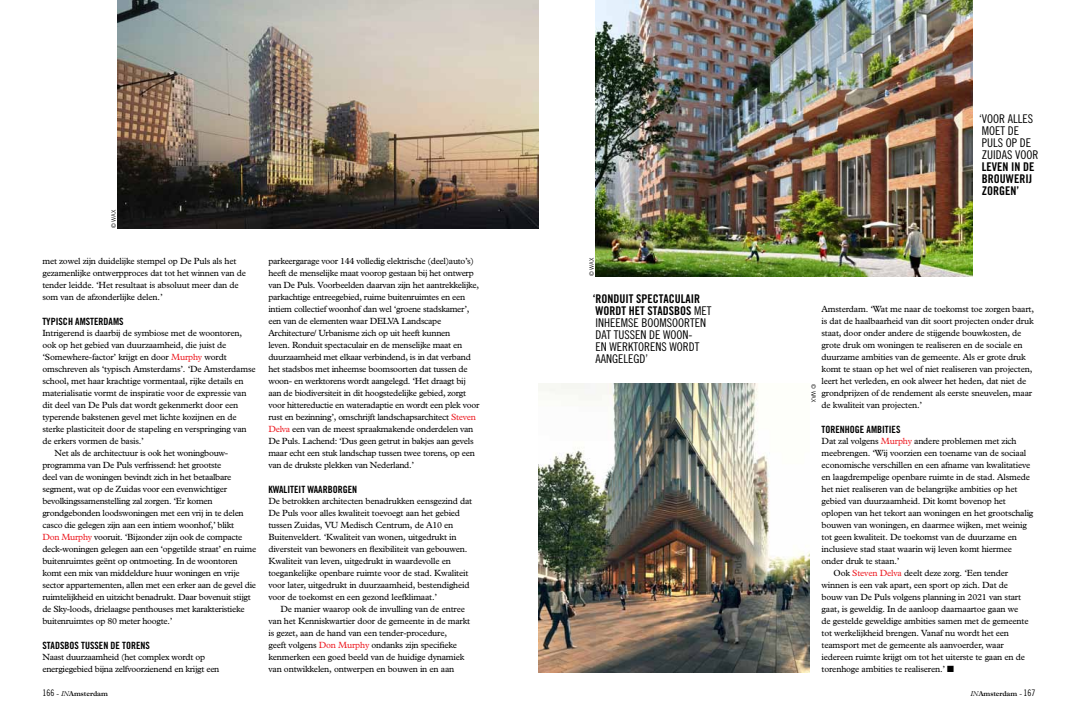
<style>
.page{position:relative;width:1078px;height:723px;background:#fff}
.page>*{position:absolute;margin:0;border:0;box-sizing:border-box;transform-origin:0 0}
.t1{font:12px/12px "Trade Gothic Cond Eighteen";color:#000}
.t2{font:12px/12px "Trade Gothic Bold Cond Twenty";color:#000}
.t3{font:10px "Trade Gothic Bold Cond Twenty";color:#000}
.t4{font:9px/12px "M Plantin";letter-spacing:-.02em;color:#000}
.t5{font:600 7px "M Plantin";letter-spacing:-.01em;color:#000}
.t6{font:300 6px "Trade Gothic";letter-spacing:-.035em;color:#000}
.s1{color:#ed1d24}
.s2{font-family:"Trade Gothic Cond Eighteen"}
.s3{font-family:"Trade Gothic Cond Eighteen";font-weight:400;font-size:9px}
.s4{font-weight:300}
.s5{font-weight:300;font-style:italic}
</style>
<div class="page">
<img style="left:539px;top:384px;width:270px;height:288px">
<img style="left:595px;top:0;width:376px;height:276px">
<img style="left:118px;top:0;width:421px;height:228px">
<p class="t6" style="left:110px;top:228px;width:20px;rotate:-90deg">© WAX</p>
<p class="t4" style="left:42px;top:255px;width:205px">met zowel zijn duidelijke stempel op De Puls als het gezamenlijke ontwerpproces dat tot het winnen van de tender leidde. ‘Het resultaat is absoluut meer dan de som van de afzonderlijke delen.’</p>
<p class="t3" style="left:42px;top:315px;width:83px">TYPISCH AMSTERDAMS</p>
<p class="t4" style="left:42px;top:327px;width:201px">Intrigerend is daarbij de symbiose met de woontoren,</p>
<p class="t4" style="left:42px;top:339px;width:185px">ook op het gebied van duurzaamheid, die juist de</p>
<p class="t4" style="left:42px;top:351px;width:186px">‘Somewhere-factor’ krijgt en door <span class="s1">Murphy</span> wordt</p>
<p class="t4" style="left:42px;top:363px;width:215px">omschreven als ‘typisch Amsterdams’. ‘De Amsterdamse</p>
<p class="t4" style="left:42px;top:375px;width:203px">school, met haar krachtige vormentaal, rijke details en</p>
<p class="t4" style="left:42px;top:387px;width:205px">materialisatie vormt de inspiratie voor de expressie van</p>
<p class="t4" style="left:42px;top:399px;width:197px">dit deel van De Puls dat wordt gekenmerkt door een</p>
<p class="t4" style="left:42px;top:411px;width:196px">typerende bakstenen gevel met lichte kozijnen en de</p>
<p class="t4" style="left:42px;top:423px;width:206px">sterke plasticiteit door de stapeling en verspringing van</p>
<p class="t4" style="left:42px;top:435px;width:103px">de erkers vormen de basis.’</p>
<p class="t4" style="left:54px;top:447px;width:175px">Net als de architectuur is ook het woningbouw-</p>
<p class="t4" style="left:42px;top:459px;width:180px">programma van De Puls verfrissend: het grootste</p>
<p class="t4" style="left:42px;top:471px;width:190px">deel van de woningen bevindt zich in het betaalbare</p>
<p class="t4" style="left:42px;top:483px;width:186px">segment, wat op de Zuidas voor een evenwichtiger</p>
<p class="t4" style="left:42px;top:495px;width:172px">bevolkingssamenstelling zal zorgen. ‘Er komen</p>
<p class="t4" style="left:42px;top:507px;width:203px">grondgebonden loodswoningen met een vrij in te delen</p>
<p class="t4" style="left:42px;top:519px;width:193px">casco die gelegen zijn aan een intiem woonhof,’ blikt</p>
<p class="t4" style="left:42px;top:531px;width:201px"><span class="s1">Don Murphy</span> vooruit. ‘Bijzonder zijn ook de compacte</p>
<p class="t4" style="left:42px;top:543px;width:215px">deck-woningen gelegen aan een ‘opgetilde straat’ en ruime</p>
<p class="t4" style="left:42px;top:555px;width:197px">buitenruimtes geënt op ontmoeting. In de woontoren</p>
<p class="t4" style="left:42px;top:567px;width:199px">komt een mix van middeldure huur woningen en vrije</p>
<p class="t4" style="left:42px;top:579px;width:215px">sector appartementen, allen met een erker aan de gevel die</p>
<p class="t4" style="left:42px;top:591px;width:210px">ruimtelijkheid en uitzicht benadrukt. Daar bovenuit stijgt</p>
<p class="t4" style="left:42px;top:603px;width:204px">de Sky-loods, drielaagse penthouses met karakteristieke</p>
<p class="t4" style="left:42px;top:615px;width:131px">buitenruimtes op 80 meter hoogte.’</p>
<p class="t3" style="left:42px;top:639px;width:109px">STADSBOS TUSSEN DE TORENS</p>
<p class="t4" style="left:42px;top:651px;width:178px">Naast duurzaamheid (het complex wordt op energiegebied bijna zelfvoorzienend en krijgt een</p>
<p class="t4" style="left:268px;top:255px;width:212px">parkeergarage voor 144 volledig elektrische (deel)auto’s) heeft de menselijke maat voorop gestaan bij het ontwerp van De Puls. Voorbeelden daarvan zijn het aantrekkelijke, parkachtige entreegebied, ruime buitenruimtes en een intiem collectief woonhof dan wel ‘groene stadskamer’, een van de elementen waar DELVA Landscape Architecture/ Urbanisme zich op uit heeft kunnen<br>leven. Ronduit spectaculair en de menselijke maat en duurzaamheid met elkaar verbindend, is in dat verband het stadsbos met inheemse boomsoorten dat tussen de woon- en werktorens wordt aangelegd. ‘Het draagt bij aan de biodiversiteit in dit hoogstedelijke gebied, zorgt voor hittereductie en wateradaptie en wordt een plek voor rust en bezinning’, omschrijft landschapsarchitect <span class="s1">Steven Delva</span> een van de meest spraakmakende onderdelen van De Puls. Lachend: ‘Dus geen getrut in bakjes aan gevels maar echt een stuk landschap tussen twee torens, op een van de drukste plekken van Nederland.’</p>
<p class="t3" style="left:268px;top:483px;width:90px">KWALITEIT WAARBORGEN</p>
<p class="t4" style="left:268px;top:495px;width:205px">De betrokken architecten benadrukken eensgezind dat De Puls voor alles kwaliteit toevoegt aan het gebied tussen Zuidas, VU Medisch Centrum, de A10 en Buitenveldert. ‘Kwaliteit van wonen, uitgedrukt in diversteit van bewoners en flexibiliteit van gebouwen.<br>Kwaliteit van leven, uitgedrukt in waardevolle en toegankelijke openbare ruimte voor de stad. Kwaliteit voor later, uitgedrukt in duurzaamheid, bestendigheid voor de toekomst en een gezond leefklimaat.’</p>
<p class="t4" style="left:268px;top:603px;width:203px;text-indent:12px">De manier waarop ook de invulling van de entree van het Kenniskwartier door de gemeente in de markt is gezet, aan de hand van een tender-procedure,<br>geeft volgens <span class="s1">Don Murphy</span> ondanks zijn specifieke kenmerken een goed beeld van de huidige dynamiek van ontwikkelen, ontwerpen en bouwen in en aan</p>
<p class="t6" style="left:588px;top:276px;width:20px;rotate:-90deg">© WAX</p>
<h1 class="t2" style="left:592px;top:293px;width:120px">‘ RONDUIT SPECTACULAIR<br>WORDT HET STADSBOS <span class="s2">MET</span></h1>
<h1 class="t1" style="left:595px;top:317px;width:112px">INHEEMSE BOOMSOORTEN<br>DAT TUSSEN DE WOON-<br>EN WERKTORENS WORDT<br>AANGELEGD’</h1>
<h1 class="t1" style="left:979px;top:113px;width:61px">‘VOOR ALLES<br>MOET DE<br>PULS OP DE<br>ZUIDAS VOOR</h1>
<h1 class="t2" style="left:981px;top:161px;width:54px">LEVEN IN DE<br>BROUWERIJ<br>ZORGEN’</h1>
<p class="t4" style="left:821px;top:303px;width:214px">Amsterdam. ‘Wat me naar de toekomst toe zorgen baart, is dat de haalbaarheid van dit soort projecten onder druk staat, door onder andere de stijgende bouwkosten, de grote druk om woningen te realiseren en de sociale en duurzame ambities van de gemeente. Als er grote druk komt te staan op het wel of niet realiseren van projecten, leert het verleden, en ook alweer het heden, dat niet de grondprijzen of de rendement als eerste sneuvelen, maar de kwaliteit van projecten.’</p>
<p class="t3" style="left:821px;top:423px;width:80px">TORENHOGE AMBITIES</p>
<p class="t4" style="left:821px;top:435px;width:196px">Dat zal volgens <span class="s1">Murphy</span> andere problemen met zich</p>
<p class="t4" style="left:821px;top:447px;width:206px">meebrengen. ‘Wij voorzien een toename van de sociaal</p>
<p class="t4" style="left:821px;top:459px;width:210px">economische verschillen en een afname van kwalitatieve</p>
<p class="t4" style="left:821px;top:471px;width:210px">en laagdrempelige openbare ruimte in de stad. Alsmede</p>
<p class="t4" style="left:821px;top:483px;width:197px">het niet realiseren van de belangrijke ambities op het</p>
<p class="t4" style="left:821px;top:495px;width:186px">gebied van duurzaamheid. Dit komt bovenop het</p>
<p class="t4" style="left:821px;top:507px;width:213px">oplopen van het tekort aan woningen en het grootschalig</p>
<p class="t4" style="left:821px;top:519px;width:207px">bouwen van woningen, en daarmee wijken, met weinig</p>
<p class="t4" style="left:821px;top:531px;width:197px">tot geen kwaliteit. De toekomst van de duurzame en</p>
<p class="t4" style="left:821px;top:543px;width:192px">inclusieve stad staat waarin wij leven komt hiermee</p>
<p class="t4" style="left:821px;top:555px;width:79px">onder druk te staan.’</p>
<p class="t4" style="left:833px;top:567px;width:176px">Ook <span class="s1">Steven Delva</span> deelt deze zorg. ‘Een tender</p>
<p class="t4" style="left:821px;top:579px;width:188px">winnen is een vak apart, een sport op zich. Dat de</p>
<p class="t4" style="left:821px;top:591px;width:201px">bouw van De Puls volgens planning in 2021 van start</p>
<p class="t4" style="left:821px;top:603px;width:198px">gaat, is geweldig. In de aanloop daarnaartoe gaan we</p>
<p class="t4" style="left:821px;top:615px;width:208px">de gestelde geweldige ambities samen met de gemeente</p>
<p class="t4" style="left:821px;top:627px;width:189px">tot werkelijkheid brengen. Vanaf nu wordt het een</p>
<p class="t4" style="left:821px;top:639px;width:184px">teamsport met de gemeente als aanvoerder, waar</p>
<p class="t4" style="left:821px;top:651px;width:205px">iedereen ruimte krijgt om tot het uiterste te gaan en de</p>
<p class="t4" style="left:821px;top:663px;width:134px">torenhoge ambities te realiseren.’ ■</p>
<p class="t6" style="left:817px;top:384px;width:20px;rotate:90deg">© WAX</p>
<p class="t5" style="left:43px;top:689px;width:67px"><span class="s3">166</span> <span class="s4">-</span> <span class="s5">IN</span>Amsterdam</p>
<p class="t5" style="left:970px;top:689px;width:66px"><span class="s5">IN</span>Amsterdam <span class="s4">-</span> <span class="s3">167</span></p>
</div>
